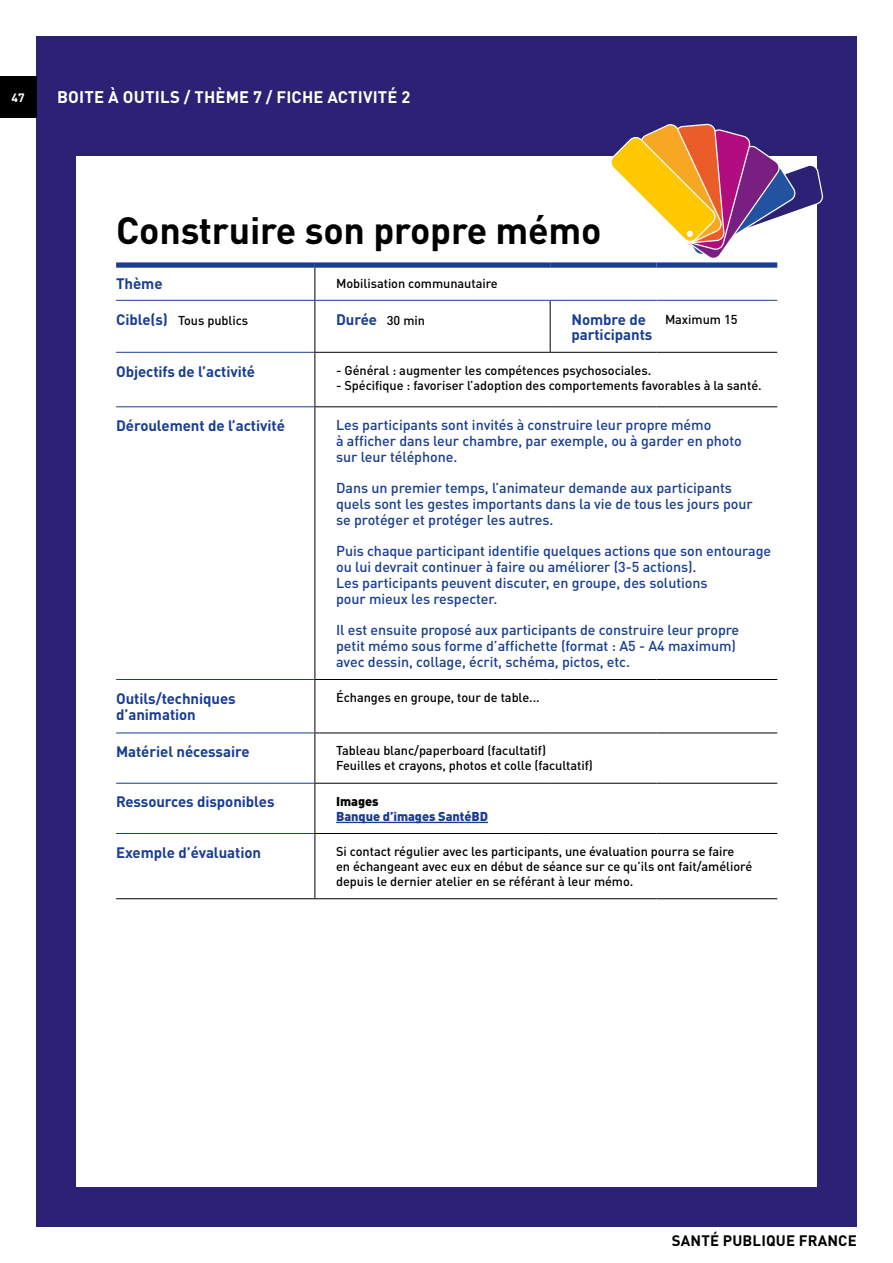
<style>
.page{position:relative;width:893px;height:1263px;background:#fff}
.page>*{position:absolute;margin:0;border:0;box-sizing:border-box;transform-origin:0 0}
.t1{font:700 37.5px "DIN Pro";letter-spacing:-.005em;color:#000}
.t2{font:700 16.5px "DIN Pro";letter-spacing:.01em;color:#fff}
.t3{font:700 15px/15px "DIN Pro";letter-spacing:-.005em;color:#183d92}
.t4{font:700 15px "DIN Pro";letter-spacing:.01em;color:#000}
.t5{font:500 14.25px/15.8px "DIN Pro";letter-spacing:-.005em;color:#183d92}
.t6{font:500 12.75px/15px "DIN Pro";letter-spacing:-.005em;color:#000}
.t7{font:900 12.75px "DIN Pro";letter-spacing:-.005em;color:#183d92}
.t8{font:900 12.75px "DIN Pro";letter-spacing:-.005em;color:#000}
.t9{font:700 12px "DIN Pro";color:#fff}
.s1{font-size:16.65px}
.s2{font-weight:700;font-size:15px;color:#183d92}
.s3{font-weight:500;font-size:12.75px;color:#000}
</style>
<div class="page">
<div style="left:36px;top:36px;width:821px;height:1191px;background:#2b2175"></div>
<div style="left:0;top:76px;width:36px;height:42px;background:#000"></div>
<div style="left:76px;top:156px;width:741px;height:1031px;background:#fff"></div>
<div style="left:116px;top:262px;width:199px;height:6px;background:#183d92"></div>
<div style="left:315px;top:262px;width:235px;height:6px;background:#183d92"></div>
<div style="left:550px;top:262px;width:106px;height:6px;background:#183d92"></div>
<div style="left:656px;top:262px;width:121px;height:6px;background:#183d92"></div>
<hr style="left:314px;top:268px;width:1px;height:32px;background:#000">
<hr style="left:314px;top:406px;width:236px;height:1px;background:#000">
<hr style="left:550px;top:406px;width:106px;height:1px;background:#000">
<hr style="left:656px;top:406px;width:121px;height:1px;background:#000">
<hr style="left:314px;top:679px;width:236px;height:1px;background:#000">
<hr style="left:550px;top:679px;width:106px;height:1px;background:#000">
<hr style="left:656px;top:679px;width:121px;height:1px;background:#000">
<hr style="left:314px;top:733px;width:236px;height:1px;background:#000">
<hr style="left:550px;top:733px;width:106px;height:1px;background:#000">
<hr style="left:656px;top:733px;width:121px;height:1px;background:#000">
<hr style="left:314px;top:783px;width:236px;height:1px;background:#000">
<hr style="left:550px;top:783px;width:106px;height:1px;background:#000">
<hr style="left:656px;top:783px;width:121px;height:1px;background:#000">
<hr style="left:314px;top:833px;width:236px;height:1px;background:#000">
<hr style="left:550px;top:833px;width:106px;height:1px;background:#000">
<hr style="left:656px;top:833px;width:121px;height:1px;background:#000">
<hr style="left:315px;top:898px;width:235px;height:1px;background:#000">
<hr style="left:550px;top:898px;width:106px;height:1px;background:#000">
<hr style="left:656px;top:898px;width:121px;height:1px;background:#000">
<hr style="left:116px;top:679px;width:198px;height:1px;background:#183d92">
<hr style="left:116px;top:733px;width:198px;height:1px;background:#183d92">
<hr style="left:116px;top:783px;width:198px;height:1px;background:#183d92">
<hr style="left:116px;top:833px;width:198px;height:1px;background:#183d92">
<hr style="left:116px;top:300px;width:199px;height:1px;background:#183d92">
<hr style="left:116px;top:352px;width:198px;height:1px;background:#183d92">
<hr style="left:314px;top:353px;width:1px;height:53px;background:#000">
<hr style="left:116px;top:406px;width:198px;height:1px;background:#183d92">
<hr style="left:314px;top:407px;width:1px;height:272px;background:#000">
<hr style="left:314px;top:680px;width:1px;height:53px;background:#000">
<hr style="left:314px;top:733px;width:1px;height:50px;background:#000">
<hr style="left:314px;top:784px;width:1px;height:49px;background:#000">
<hr style="left:314px;top:834px;width:1px;height:64px;background:#000">
<hr style="left:116px;top:898px;width:199px;height:1px;background:#000">
<hr style="left:550px;top:301px;width:1px;height:51px;background:#000">
<hr style="left:315px;top:300px;width:235px;height:1px;background:#183d92">
<hr style="left:550px;top:300px;width:106px;height:1px;background:#183d92">
<hr style="left:656px;top:300px;width:121px;height:1px;background:#183d92">
<hr style="left:314px;top:301px;width:1px;height:51px;background:#000">
<hr style="left:314px;top:352px;width:236px;height:1px;background:#000">
<hr style="left:550px;top:352px;width:106px;height:1px;background:#000">
<hr style="left:656px;top:352px;width:121px;height:1px;background:#000">
<hr style="left:336px;top:822px;width:152px;height:1px;background:#183d92">
<svg style="left:611px;top:123px;width:213px;height:135px"></svg>
<p class="t9" style="left:12px;top:87px;width:15px">47</p>
<p class="t2" style="left:57px;top:84px;width:355px"><span class="s1">BOITE À OUTILS /</span> THÈME 7 / FICHE ACTIVITÉ 2</p>
<h1 class="t1" style="left:116px;top:199px;width:487px">Construire son propre mémo</h1>
<p class="t3" style="left:116px;top:275px;width:48px">Thème</p>
<p class="t6" style="left:336px;top:274px;width:163px">Mobilisation communautaire</p>
<p class="t6" style="left:116px;top:311px;width:133px"><span class="s2">Cible(s)</span> Tous publics</p>
<p class="t3" style="left:336px;top:310px;width:90px">Durée <span class="s3">30 min</span></p>
<p class="t3" style="left:571px;top:310px;width:82px">Nombre de participants</p>
<p class="t6" style="left:665px;top:311px;width:74px">Maximum 15</p>
<p class="t3" style="left:116px;top:362px;width:141px">Objectifs de l’activité</p>
<p class="t6" style="left:336px;top:361px;width:317px">- Général : augmenter les compétences psychosociales.</p>
<p class="t6" style="left:336px;top:376px;width:427px">- Spécifique : favoriser l’adoption des comportements favorables à la santé.</p>
<p class="t3" style="left:116px;top:416px;width:170px">Déroulement de l’activité</p>
<p class="t5" style="left:336px;top:416px;width:407px">Les participants sont invités à construire leur propre mémo<br>à afficher dans leur chambre, par exemple, ou à garder en photo sur leur téléphone.</p>
<p class="t5" style="left:336px;top:479px;width:418px">Dans un premier temps, l’animateur demande aux participants quels sont les gestes importants dans la vie de tous les jours pour se protéger et protéger les autres.</p>
<p class="t5" style="left:336px;top:542px;width:436px">Puis chaque participant identifie quelques actions que son entourage ou lui devrait continuer à faire ou améliorer (3-5 actions).<br>Les participants peuvent discuter, en groupe, des solutions<br>pour mieux les respecter.</p>
<p class="t5" style="left:336px;top:621px;width:405px">Il est ensuite proposé aux participants de construire leur propre petit mémo sous forme d’affichette (format : A5 - A4 maximum) avec dessin, collage, écrit, schéma, pictos, etc.</p>
<p class="t3" style="left:116px;top:688px;width:121px;line-height:16.5px">Outils/techniques d’animation</p>
<p class="t6" style="left:336px;top:688px;width:205px">Échanges en groupe, tour de table...</p>
<p class="t3" style="left:116px;top:742px;width:135px">Matériel nécessaire</p>
<p class="t6" style="left:336px;top:742px;width:258px">Tableau blanc/paperboard (facultatif)<br>Feuilles et crayons, photos et colle (facultatif)</p>
<p class="t3" style="left:116px;top:793px;width:160px">Ressources disponibles</p>
<p class="t8" style="left:336px;top:790px;width:44px">Images</p>
<p class="t7" style="left:336px;top:805px;width:153px">Banque d’images SantéBD</p>
<p class="t3" style="left:116px;top:843px;width:146px">Exemple d’évaluation</p>
<p class="t6" style="left:336px;top:842px;width:418px">Si contact régulier avec les participants, une évaluation pourra se faire<br>en échangeant avec eux en début de séance sur ce qu’ils ont fait/amélioré depuis le dernier atelier en se référant à leur mémo.</p>
<p class="t4" style="left:672px;top:1228px;width:186px">SANTÉ PUBLIQUE FRANCE</p>
</div>
